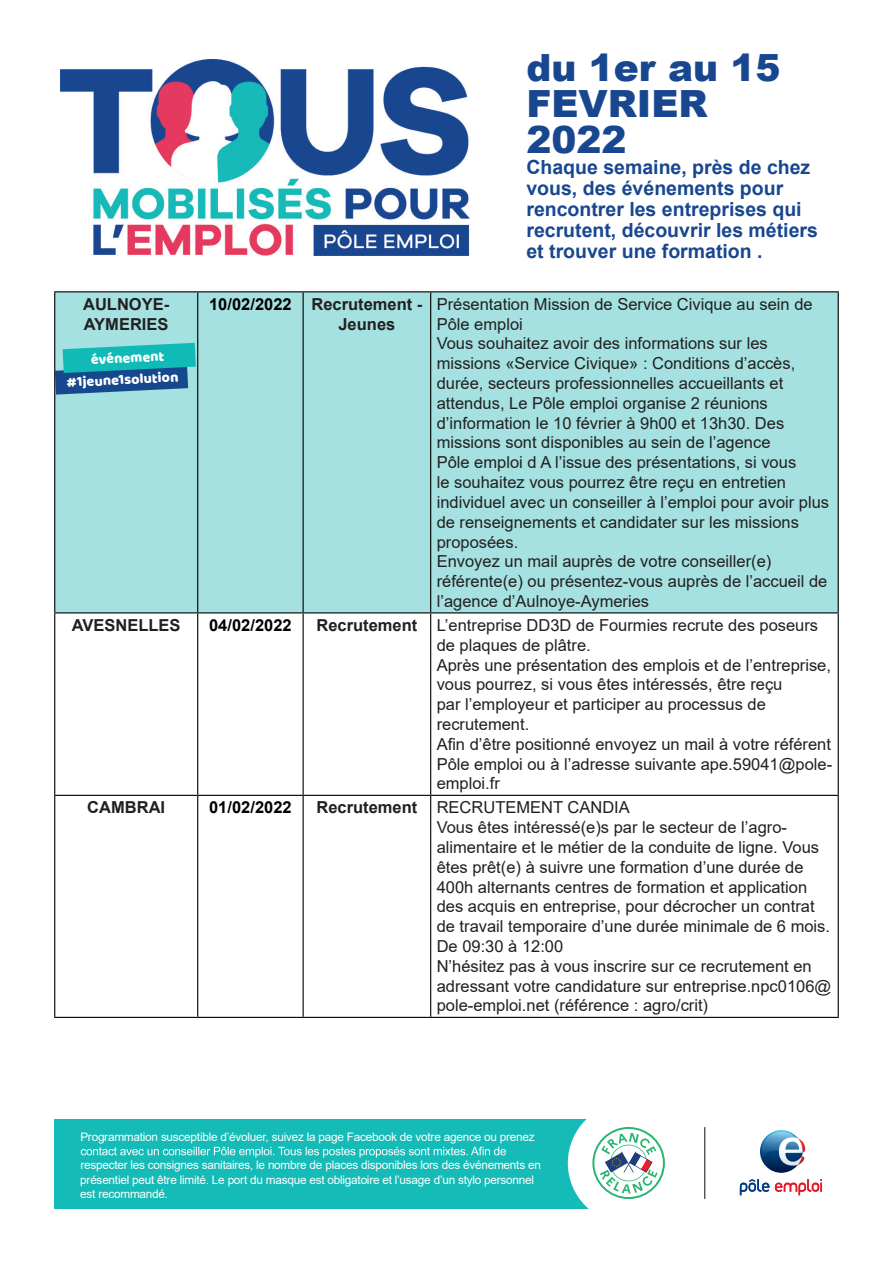
<style>
.page{position:relative;width:893px;height:1263px;background:#fff}
.page>*{position:absolute;margin:0;border:0;box-sizing:border-box;transform-origin:0 0}
.t1{font:900 37.5px/36px "Arial";color:#184790}
.t2{font:700 19.5px/21px "Arial";color:#184790}
.t3{font:16.5px/19.8px "Arial";color:#231f20}
.t4{font:700 16.5px/19.8px "Arial";color:#231f20}
.t5{font:700 16.5px "Arial";color:#000}
.t6{font:14.25px "Baloo";color:#fff}
.t7{font:11.85px/14.1px "Arial";letter-spacing:-.02em;color:#fff}
</style>
<div class="page">
<img style="left:61px;top:59px;width:409px;height:196px">
<svg style="left:740px;top:1179px;width:29px;height:16px"></svg>
<svg style="left:775px;top:1179px;width:47px;height:16px"></svg>
<svg style="left:760px;top:1130px;width:43px;height:43px"></svg>
<svg style="left:761px;top:1131px;width:44px;height:34px"></svg>
<hr style="left:704px;top:1127px;width:1px;height:72px;background:#231f20">
<div style="left:54px;top:1120px;width:541px;height:89px;background:#15bbb7"></div>
<svg style="left:81px;top:1147px;width:425px;height:10px"></svg>
<svg style="left:568px;top:1120px;width:97px;height:89px"></svg>
<div style="left:55px;top:292px;width:783px;height:320px;background:#a5e1e1"></div>
<hr style="left:838px;top:292px;width:1px;height:320px;background:#000">
<hr style="left:838px;top:613px;width:1px;height:182px;background:#000">
<hr style="left:838px;top:796px;width:1px;height:221px;background:#000">
<hr style="left:54px;top:292px;width:1px;height:320px;background:#000">
<hr style="left:197px;top:292px;width:1px;height:320px;background:#000">
<hr style="left:303px;top:292px;width:1px;height:320px;background:#000">
<hr style="left:430px;top:292px;width:1px;height:320px;background:#000">
<hr style="left:54px;top:613px;width:1px;height:182px;background:#000">
<hr style="left:197px;top:613px;width:1px;height:182px;background:#000">
<hr style="left:303px;top:613px;width:1px;height:182px;background:#000">
<hr style="left:430px;top:613px;width:1px;height:182px;background:#000">
<hr style="left:54px;top:796px;width:1px;height:221px;background:#000">
<hr style="left:197px;top:796px;width:1px;height:221px;background:#000">
<hr style="left:303px;top:796px;width:1px;height:221px;background:#000">
<hr style="left:430px;top:796px;width:1px;height:221px;background:#000">
<hr style="left:54px;top:291px;width:144px;height:1px;background:#000">
<hr style="left:198px;top:291px;width:105px;height:1px;background:#000">
<hr style="left:303px;top:291px;width:128px;height:1px;background:#000">
<hr style="left:431px;top:291px;width:408px;height:1px;background:#000">
<hr style="left:54px;top:612px;width:144px;height:1px;background:#000">
<hr style="left:198px;top:612px;width:105px;height:1px;background:#000">
<hr style="left:303px;top:612px;width:128px;height:1px;background:#000">
<hr style="left:431px;top:612px;width:408px;height:1px;background:#000">
<hr style="left:54px;top:795px;width:144px;height:1px;background:#000">
<hr style="left:198px;top:795px;width:105px;height:1px;background:#000">
<hr style="left:303px;top:795px;width:128px;height:1px;background:#000">
<hr style="left:431px;top:795px;width:408px;height:1px;background:#000">
<hr style="left:54px;top:1017px;width:144px;height:1px;background:#000">
<hr style="left:198px;top:1017px;width:105px;height:1px;background:#000">
<hr style="left:303px;top:1017px;width:128px;height:1px;background:#000">
<hr style="left:431px;top:1017px;width:408px;height:1px;background:#000">
<svg style="left:55px;top:343px;width:141px;height:52px;background:#2d94ae"></svg>
<h1 class="t1" style="left:526px;top:48px;width:256px">du 1er au 15<br>FEVRIER<br>2022</h1>
<p class="t2" style="left:526px;top:157px;width:293px">Chaque semaine, près de chez vous, des événements pour rencontrer les entreprises qui recrutent, découvrir les métiers et trouver une formation .</p>
<p class="t4" style="left:83px;top:294px;width:88px">AULNOYE-<br>AYMERIES</p>
<p class="t5" style="left:209px;top:292px;width:84px">10/02/2022</p>
<p class="t4" style="left:311px;top:294px;width:112px;text-align:center">Recrutement -<br>Jeunes</p>
<p class="t3" style="left:437px;top:294px;width:394px">Présentation Mission de Service Civique au sein de Pôle emploi<br>Vous souhaitez avoir des informations sur les missions «Service Civique» : Conditions d’accès, durée, secteurs professionnelles accueillants et attendus, Le Pôle emploi organise 2 réunions d’information le 10 février à 9h00 et 13h30. Des missions sont disponibles au sein de l’agence<br>Pôle emploi d A l’issue des présentations, si vous<br>le souhaitez vous pourrez être reçu en entretien individuel avec un conseiller à l’emploi pour avoir plus de renseignements et candidater sur les missions proposées.<br>Envoyez un mail auprès de votre conseiller(e) référente(e) ou présentez-vous auprès de l’accueil de l’agence d’Aulnoye-Aymeries</p>
<p class="t4" style="left:72px;top:615px;width:110px">AVESNELLES</p>
<p class="t5" style="left:209px;top:613px;width:84px">04/02/2022</p>
<p class="t4" style="left:316px;top:615px;width:102px">Recrutement</p>
<p class="t3" style="left:437px;top:615px;width:397px">L’entreprise DD3D de Fourmies recrute des poseurs de plaques de plâtre.<br>Après une présentation des emplois et de l’entreprise, vous pourrez, si vous êtes intéressés, être reçu<br>par l’employeur et participer au processus de recrutement.<br>Afin d’être positionné envoyez un mail à votre référent Pôle emploi ou à l’adresse suivante ape.59041@pole&shy;emploi.fr</p>
<p class="t4" style="left:87px;top:798px;width:79px">CAMBRAI</p>
<p class="t5" style="left:209px;top:796px;width:84px">01/02/2022</p>
<p class="t4" style="left:316px;top:798px;width:102px">Recrutement</p>
<p class="t3" style="left:437px;top:797px;width:396px">RECRUTEMENT CANDIA<br>Vous êtes intéressé(e)s par le secteur de l’agro&shy;alimentaire et le métier de la conduite de ligne. Vous êtes prêt(e) à suivre une formation d’une durée de 400h alternants centres de formation et application des acquis en entreprise, pour décrocher un contrat de travail temporaire d’une durée minimale de 6 mois.<br>De 09:30 à 12:00<br>N’hésitez pas à vous inscrire sur ce recrutement en adressant votre candidature sur entreprise.npc0106@ pole-emploi.net (référence : agro/crit)</p>
<p class="t6" style="left:90px;top:351px;width:75px;rotate:-3deg">événement</p>
<p class="t6" style="left:66px;top:374px;width:113px;rotate:-3deg">#1jeune1solution</p>
<p class="t7" style="left:80px;top:1130px;width:456px">Programmation susceptible d’évoluer, suivez la page Facebook de votre agence ou prenez</p>
<p class="t7" style="left:80px;top:1158px;width:462px">respecter les consignes sanitaires, le nombre de places disponibles lors des événements en présentiel peut être limité. Le port du masque est obligatoire et l’usage d’un stylo personnel est recommandé.</p>
</div>
